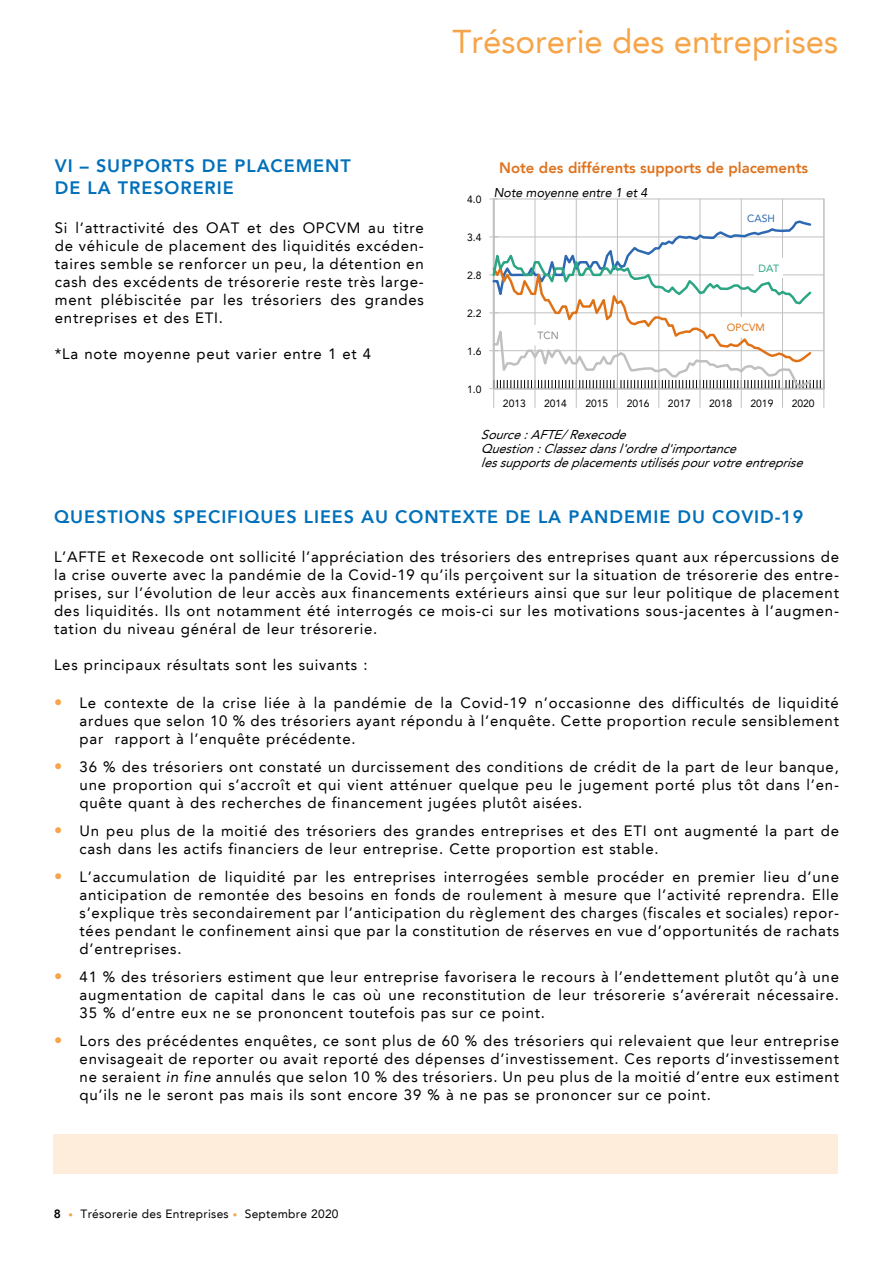
<style>
.page{position:relative;width:893px;height:1263px;background:#fff}
.page>*{position:absolute;margin:0;border:0;box-sizing:border-box;transform-origin:0 0}
.t1{font:33px "Avenir LT";color:#f6a447}
.t2{font:800 18px/21.6px "Avenir LT";letter-spacing:.05em;color:#0070ba}
.t3{font:800 15.15px "Avenir LT";color:#df721d}
.t4{font:15px/18px "Avenir LT";letter-spacing:.05em;color:#000;text-align:justify}
.t5{font:italic 12.75px/14px "Avenir LT";color:#000}
.t6{font:italic 12.75px "Avenir LT";color:#000}
.t7{font:12px "Avenir LT";letter-spacing:.025em;color:#000}
.t8{font:10.5px "Avenir LT";color:#000}
.t9{font:10.5px "Avenir LT";color:#df7216}
.t10{font:10.5px "Avenir LT";color:#2c69b2}
.t11{font:10.5px "Avenir LT";color:#2ba584}
.t12{font:10.5px "Avenir LT";color:#8b8b8b}
.s1{font-size:16.5px;color:#f6a447}
.s2{font-style:italic}
.s3{font-weight:800}
.s4{font-size:9px;color:#f6a447}
</style>
<div class="page">
<div style="left:53px;top:1134px;width:785px;height:40px;background:#feeddb"></div>
<hr style="left:493px;top:199px;width:2px;height:190px;background:#c0c0c0">
<hr style="left:535px;top:199px;width:1px;height:190px;background:#c0c0c0">
<hr style="left:576px;top:199px;width:1px;height:190px;background:#c0c0c0">
<hr style="left:617px;top:199px;width:1px;height:190px;background:#c0c0c0">
<hr style="left:658px;top:199px;width:1px;height:190px;background:#c0c0c0">
<hr style="left:700px;top:199px;width:1px;height:190px;background:#c0c0c0">
<hr style="left:741px;top:199px;width:1px;height:190px;background:#c0c0c0">
<hr style="left:782px;top:199px;width:1px;height:190px;background:#c0c0c0">
<hr style="left:823px;top:199px;width:1px;height:190px;background:#c0c0c0">
<hr style="left:494px;top:199px;width:330px;height:1px;background:#c0c0c0">
<svg style="left:490px;top:219px;width:334px;height:188px"></svg>
<div style="left:743px;top:208px;width:35px;height:19px;background:#fff"></div>
<div style="left:754px;top:258px;width:28px;height:19px;background:#fff"></div>
<div style="left:754px;top:258px;width:29px;height:20px;border:1px solid #fff"></div>
<div style="left:723px;top:318px;width:44px;height:19px;background:#fff"></div>
<div style="left:534px;top:326px;width:27px;height:19px;background:#fff"></div>
<h1 class="t1" style="left:452px;top:22px;width:387px">Trésorerie des entreprises</h1>
<p class="t2" style="left:55px;top:155px;width:297px">VI – SUPPORTS DE PLACEMENT<br>DE LA TRESORERIE</p>
<p class="t4" style="left:55px;top:219px;width:370px">Si l’attractivité des OAT et des OPCVM au titre de véhicule de placement des liquidités excéden&shy;taires semble se renforcer un peu, la détention en cash des excédents de trésorerie reste très large&shy;ment plébiscitée par les trésoriers des grandes entreprises et des ETI.</p>
<p class="t4" style="left:55px;top:345px;width:318px">*La note moyenne peut varier entre 1 et 4</p>
<p class="t8" style="left:467px;top:193px;width:16px">4.0</p>
<p class="t8" style="left:467px;top:231px;width:16px">3.4</p>
<p class="t8" style="left:467px;top:269px;width:16px">2.8</p>
<p class="t8" style="left:467px;top:307px;width:16px">2.2</p>
<p class="t8" style="left:467px;top:345px;width:16px">1.6</p>
<p class="t8" style="left:467px;top:383px;width:16px">1.0</p>
<p class="t3" style="left:499px;top:159px;width:310px">Note des différents supports de placements</p>
<p class="t6" style="left:494px;top:185px;width:155px">Note moyenne entre 1 et 4</p>
<p class="t10" style="left:747px;top:212px;width:29px">CASH</p>
<p class="t12" style="left:537px;top:330px;width:23px">TCN</p>
<p class="t11" style="left:758px;top:262px;width:22px">DAT</p>
<p class="t9" style="left:727px;top:322px;width:39px">OPCVM</p>
<p class="t8" style="left:503px;top:398px;width:24px">2013</p>
<p class="t8" style="left:544px;top:398px;width:24px">2014</p>
<p class="t8" style="left:585px;top:398px;width:24px">2015</p>
<p class="t8" style="left:627px;top:398px;width:24px">2016</p>
<p class="t8" style="left:668px;top:398px;width:24px">2017</p>
<p class="t8" style="left:709px;top:398px;width:24px">2018</p>
<p class="t8" style="left:750px;top:398px;width:24px">2019</p>
<p class="t8" style="left:792px;top:398px;width:24px">2020</p>
<p class="t5" style="left:481px;top:428px;width:328px">Source:AFTE/Rexecode<br>Question:Classezdansl'ordred'importance lessupportsdeplacementsutiliséspourvotreentreprise</p>
<p class="t2" style="left:54px;top:506px;width:751px">QUESTIONS SPECIFIQUES LIEES AU CONTEXTE DE LA PANDEMIE DU COVID-19</p>
<p class="t4" style="left:54px;top:548px;width:786px">L’AFTE et Rexecode ont sollicité l’appréciation des trésoriers des entreprises quant aux répercussions de la crise ouverte avec la pandémie de la Covid-19 qu’ils perçoivent sur la situation de trésorerie des entre&shy;prises, sur l’évolution de leur accès aux financements extérieurs ainsi que sur leur politique de placement des liquidités. Ils ont notamment été interrogés ce mois-ci sur les motivations sous-jacentes à l’augmen&shy;tation du niveau général de leur trésorerie.</p>
<p class="t4" style="left:54px;top:656px;width:315px">Les principaux résultats sont les suivants :</p>
<p class="t4" style="left:80px;top:694px;width:761px;text-indent:-26px"><span class="s1">•</span> Le contexte de la crise liée à la pandémie de la Covid-19 n’occasionne des difficultés de liquidité ardues que selon 10 % des trésoriers ayant répondu à l’enquête. Cette proportion recule sensiblement par rapport à l’enquête précédente.</p>
<p class="t4" style="left:80px;top:758px;width:761px;text-indent:-26px"><span class="s1">•</span> 36 % des trésoriers ont constaté un durcissement des conditions de crédit de la part de leur banque, une proportion qui s’accroît et qui vient atténuer quelque peu le jugement porté plus tôt dans l’en&shy;quête quant à des recherches de financement jugées plutôt aisées.</p>
<p class="t4" style="left:80px;top:822px;width:761px;text-indent:-26px"><span class="s1">•</span> Un peu plus de la moitié des trésoriers des grandes entreprises et des ETI ont augmenté la part de cash dans les actifs financiers de leur entreprise. Cette proportion est stable.</p>
<p class="t4" style="left:80px;top:868px;width:761px;text-indent:-26px"><span class="s1">•</span> L’accumulation de liquidité par les entreprises interrogées semble procéder en premier lieu d’une anticipation de remontée des besoins en fonds de roulement à mesure que l’activité reprendra. Elle s’explique très secondairement par l’anticipation du règlement des charges (fiscales et sociales) repor&shy;tées pendant le confinement ainsi que par la constitution de réserves en vue d’opportunités de rachats d’entreprises.</p>
<p class="t4" style="left:80px;top:968px;width:761px;text-indent:-26px"><span class="s1">•</span> 41 % des trésoriers estiment que leur entreprise favorisera le recours à l’endettement plutôt qu’à une augmentation de capital dans le cas où une reconstitution de leur trésorerie s’avérerait nécessaire.<br>35 % d’entre eux ne se prononcent toutefois pas sur ce point.</p>
<p class="t4" style="left:80px;top:1032px;width:761px;text-indent:-26px"><span class="s1">•</span> Lors des précédentes enquêtes, ce sont plus de 60 % des trésoriers qui relevaient que leur entreprise envisageait de reporter ou avait reporté des dépenses d’investissement. Ces reports d’investissement ne seraient <span class="s2">in fine</span> annulés que selon 10 % des trésoriers. Un peu plus de la moitié d’entre eux estiment qu’ils ne le seront pas mais ils sont encore 39 % à ne pas se prononcer sur ce point.</p>
<p class="t7" style="left:54px;top:1207px;width:286px"><span class="s3">8</span> <span class="s4">•</span> Trésorerie des Entreprises <span class="s4">•</span> Septembre 2020</p>
</div>
